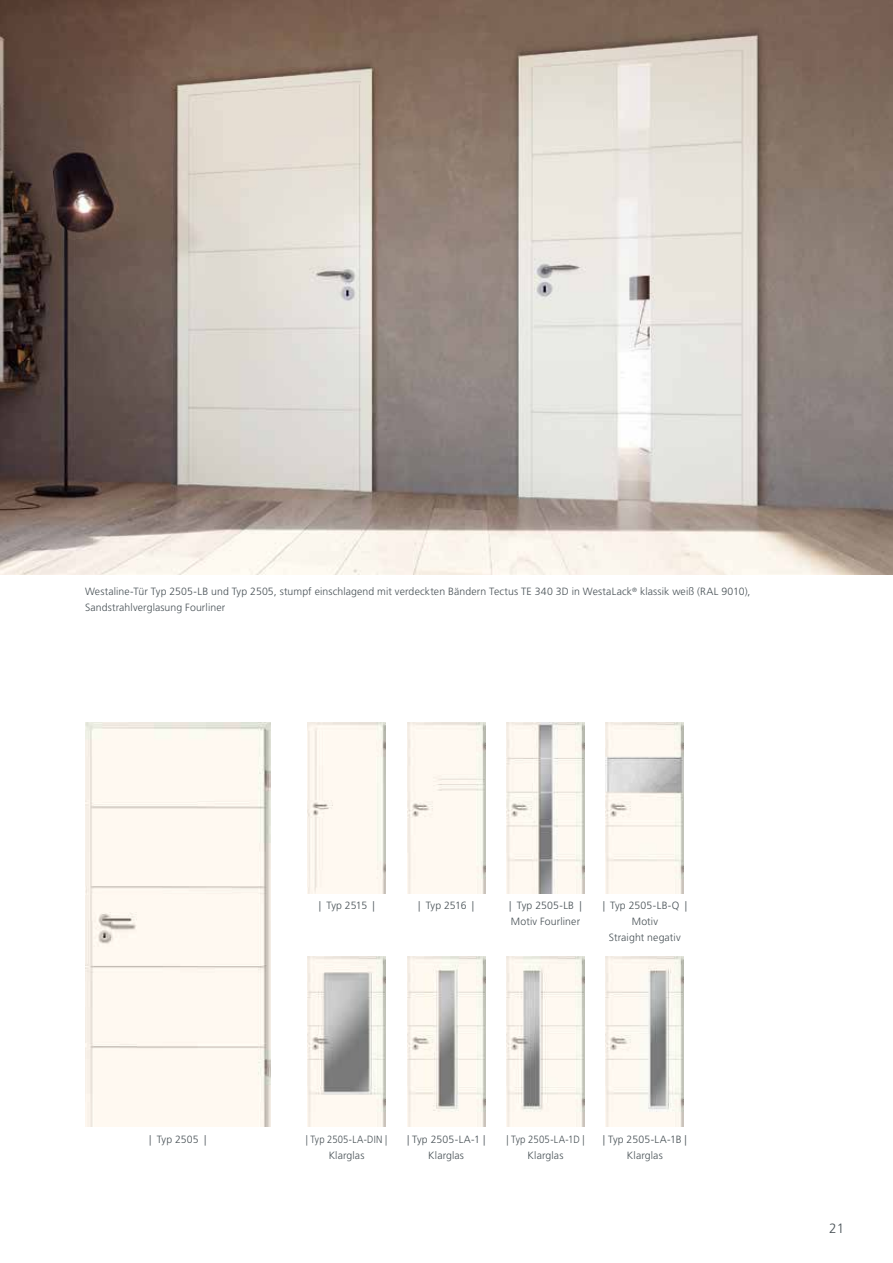
<style>
.page{position:relative;width:893px;height:1263px;background:#fff}
.page>*{position:absolute;margin:0;border:0;box-sizing:border-box;transform-origin:0 0}
.t1{font:300 13.5px "Frutiger LT Pro";color:#485156}
.t2{font:300 10.5px/15.9px "Frutiger LT Pro";letter-spacing:.01em;color:#485156;text-align:center}
.t3{font:300 10.5px/15.9px "Frutiger LT Pro";letter-spacing:.01em;color:#485156;text-align:center;scale:.9 1}
.t4{font:300 10.5px/15.9px "Frutiger LT Pro";letter-spacing:.01em;color:#485156;text-align:center;scale:.92 1}
</style>
<div class="page">
<img style="left:85px;top:723px;width:185px;height:404px">
<img style="left:407px;top:957px;width:78px;height:169px">
<img style="left:507px;top:957px;width:77px;height:169px">
<img style="left:606px;top:957px;width:78px;height:169px">
<img style="left:506px;top:723px;width:79px;height:170px">
<img style="left:308px;top:957px;width:78px;height:169px">
<img style="left:606px;top:723px;width:78px;height:170px">
<img style="left:308px;top:723px;width:78px;height:170px">
<img style="left:407px;top:723px;width:78px;height:170px">
<img style="left:0;top:0;width:893px;height:574px">
<p class="t2" style="left:85px;top:584px;width:667px;text-align:left">Westaline-Tür Typ 2505-LB und Typ 2505, stumpf einschlagend mit verdeckten Bändern Tectus TE 340 3D in WestaLack<sup>®</sup> klassik weiß (RAL 9010),<br>Sandstrahlverglasung Fourliner</p>
<p class="t2" style="left:319px;top:897px;width:57px">| Typ 2515 |</p>
<p class="t2" style="left:418px;top:897px;width:57px">| Typ 2516 |</p>
<p class="t2" style="left:509px;top:897px;width:74px;text-align:left">| Typ 2505-LB |<br>Motiv Fourliner</p>
<p class="t2" style="left:603px;top:897px;width:86px">| Typ 2505-LB-Q |<br>Motiv<br>Straight negativ</p>
<p class="t2" style="left:149px;top:1131px;width:59px">| Typ 2505 |</p>
<p class="t2" style="left:407px;top:1131px;width:80px">| Typ 2505-LA-1 |<br>Klarglas</p>
<p class="t4" style="left:506px;top:1131px;width:87px">| Typ 2505-LA-1D |<br>Klarglas</p>
<p class="t2" style="left:603px;top:1131px;width:85px">| Typ 2505-LA-1B |<br>Klarglas</p>
<p class="t3" style="left:306px;top:1131px;width:92px">| Typ 2505-LA-DIN |<br>Klarglas</p>
<p class="t1" style="left:829px;top:1221px;width:17px">21</p>
</div>
